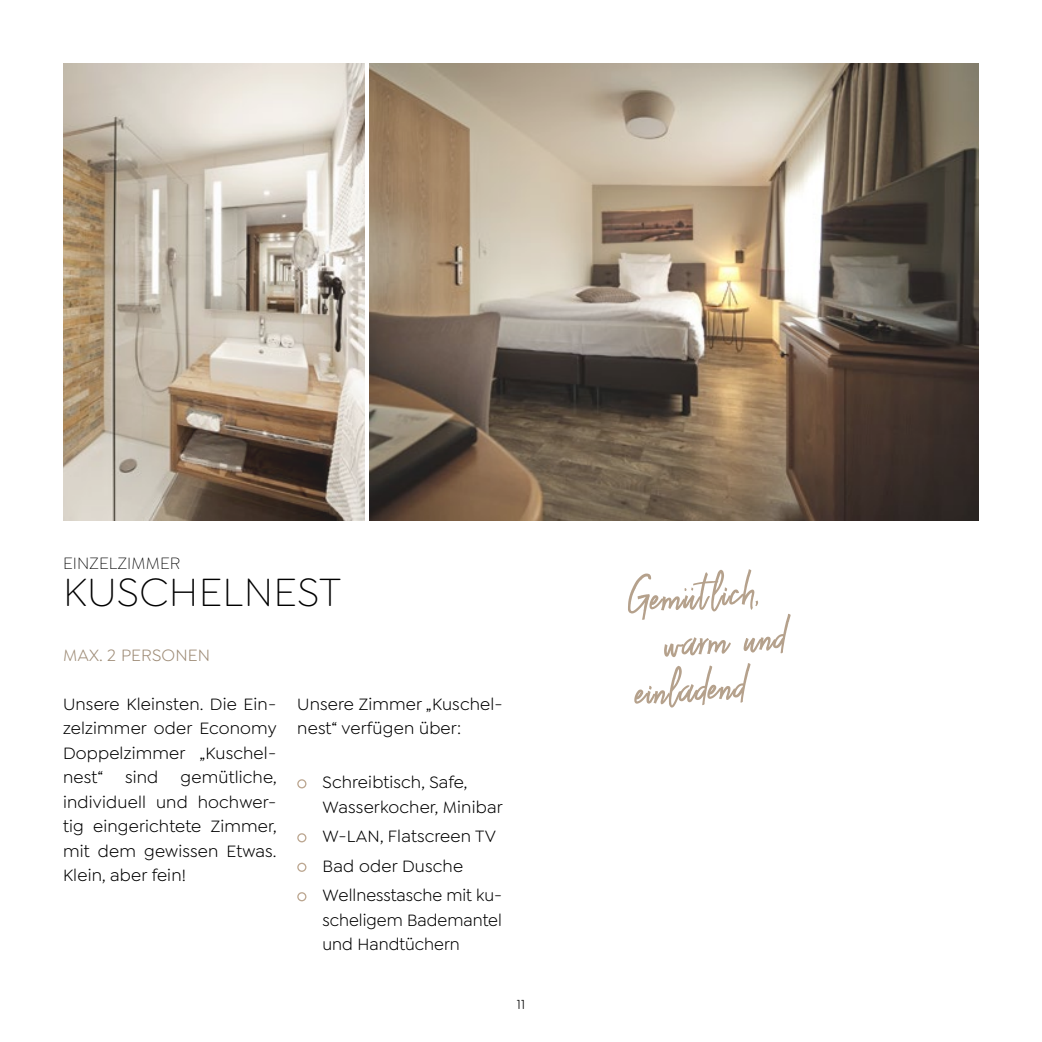
<style>
.page{position:relative;width:1042px;height:1042px;background:#fff}
.page>*{position:absolute;margin:0;border:0;box-sizing:border-box;transform-origin:0 0}
.t1{font:64.75px "Aveline Script";color:#b5a18c}
.t2{font:300 42px "Goldplay";letter-spacing:.01em;color:#000}
.t3{font:17.5px/24.5px "Goldplay";letter-spacing:.01em;color:#000}
.t4{font:17.5px "Goldplay";letter-spacing:.01em;color:#9f8d78}
.t5{font:300 17.5px "Goldplay";letter-spacing:.01em;color:#000}
.t6{font:14px "Goldplay";color:#000}
</style>
<div class="page">
<div style="left:297px;top:779px;width:9px;height:9px;border:1px solid #bca791;border-radius:50%"></div>
<div style="left:297px;top:833px;width:9px;height:9px;border:1px solid #bca791;border-radius:50%"></div>
<div style="left:297px;top:862px;width:9px;height:10px;border:1px solid #bca791;border-radius:50%"></div>
<div style="left:297px;top:892px;width:9px;height:9px;border:1px solid #bca791;border-radius:50%"></div>
<img style="left:369px;top:63px;width:610px;height:458px">
<img style="left:63px;top:63px;width:302px;height:458px">
<p class="t5" style="left:63px;top:554px;width:119px">EINZELZIMMER</p>
<h2 class="t2" style="left:63px;top:569px;width:280px">KUSCHELNEST</h2>
<h1 class="t1" style="left:625px;top:563px;width:135px;rotate:-4deg">Gemütlich,</h1>
<h1 class="t1" style="left:660px;top:607px;width:124px;rotate:-4deg">warm und</h1>
<h1 class="t1" style="left:631px;top:656px;width:113px;rotate:-4deg">einladend</h1>
<p class="t4" style="left:63px;top:645px;width:149px">MAX. 2 PERSONEN</p>
<p class="t3" style="left:63px;top:692px;width:215px;text-align:justify">Unsere Kleinsten. Die Ein&shy;zelzimmer oder Economy Doppelzimmer „Kuschel&shy;nest“ sind</p>
<p class="t3" style="left:297px;top:692px;width:207px">Unsere Zimmer „Kuschel&shy;nest“ verfügen über:</p>
<p class="t3" style="left:322px;top:770px;width:182px">Schreibtisch, Safe,<br>Wasserkocher, Minibar</p>
<p class="t3" style="left:322px;top:821px;width:181px;line-height:29.4px">W-LAN, Flatscreen TV<br>Bad oder Dusche<br>Wellnesstasche mit ku-</p>
<p class="t3" style="left:322px;top:907px;width:181px">scheligem Bademantel und Handtüchern</p>
<p class="t3" style="left:63px;top:765px;width:215px;text-align:justify;text-indent:118px">gemütliche, individuell und hochwer&shy;tig eingerichtete Zimmer, mit dem gewissen Etwas.<br>Klein, aber fein!</p>
<p class="t6" style="left:517px;top:996px;width:10px">11</p>
</div>
